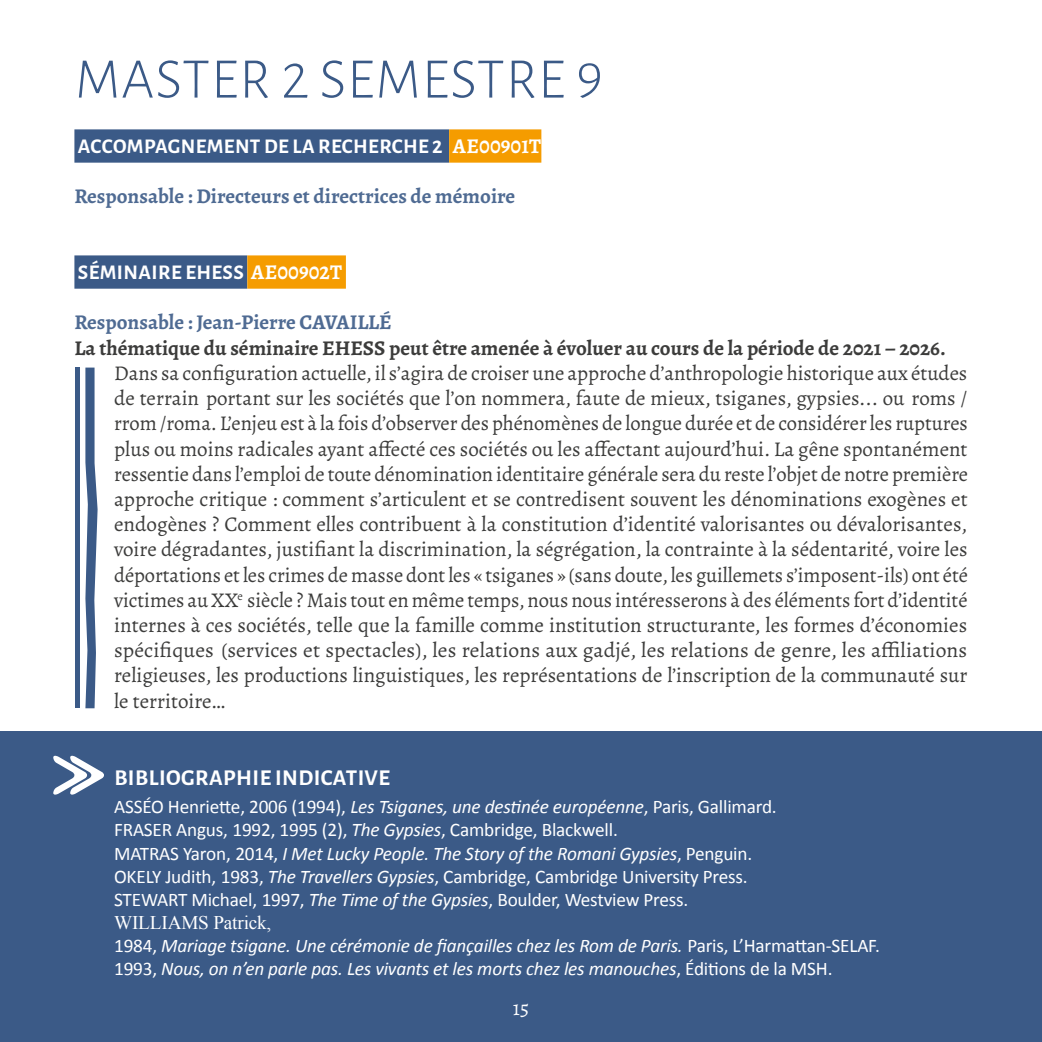
<style>
.page{position:relative;width:1042px;height:1042px;background:#fff}
.page>*{position:absolute;margin:0;border:0;box-sizing:border-box;transform-origin:0 0}
.t1{font:300 57.75px "Alegreya Sans";letter-spacing:.02em;color:#3b5a87}
.t2{font:700 22.75px "Alegreya Sans";letter-spacing:.02em;color:#fff}
.t3{font:21px/25.2px "Alegreya";color:#3c3c3b;text-align:justify}
.t4{font:700 21px "Alegreya";color:#3c3c3b}
.t5{font:700 21px "Alegreya";color:#4f6b93}
.t6{font:700 21px "Alegreya Sans";letter-spacing:.02em;color:#fff}
.t7{font:21px "Alegreya";color:#fff}
.t8{font:19.25px/23.1px "Calibri";letter-spacing:-.01em;color:#fff}
.t9{font:italic 19.25px/23.1px "Calibri";letter-spacing:-.01em;color:#fff}
.t10{font:19.25px "Times New Roman";letter-spacing:-.01em;color:#fff}
.s1{font-family:"Alegreya"}
.s2{font-style:italic}
.s3{font-style:normal}
</style>
<div class="page">
<div style="left:0;top:731px;width:1042px;height:311px;background:#3b5a87"></div>
<div style="left:74px;top:129px;width:375px;height:34px;background:#3b5a87"></div>
<div style="left:449px;top:129px;width:92px;height:34px;background:#f59c00"></div>
<div style="left:74px;top:255px;width:173px;height:34px;background:#3b5a87"></div>
<div style="left:247px;top:255px;width:99px;height:34px;background:#f59c00"></div>
<svg style="left:53px;top:755px;width:51px;height:40px"></svg>
<svg style="left:85px;top:367px;width:13px;height:341px"></svg>
<hr style="left:75px;top:367px;width:4px;height:341px;background:#3b5a87">
<h1 class="t1" style="left:75px;top:41px;width:529px">MASTER 2 SEMESTRE 9</h1>
<p class="t6" style="left:78px;top:131px;width:465px">ACCOMPAGNEMENT DE LA RECHERCHE 2 <span class="s1">AE00901T</span></p>
<p class="t5" style="left:74px;top:182px;width:442px">Responsable : Directeurs et directrices de mémoire</p>
<p class="t6" style="left:78px;top:257px;width:266px">SÉMINAIRE EHESS <span class="s1">AE00902T</span></p>
<p class="t5" style="left:74px;top:308px;width:319px">Responsable : Jean-Pierre CAVAILLÉ</p>
<p class="t4" style="left:74px;top:333px;width:873px">La thématique du séminaire EHESS peut être amenée à évoluer au cours de la période de 2021 – 2026.</p>
<p class="t3" style="left:114px;top:360px;width:855px">Dans sa configuration actuelle, il s’agira de croiser une approche d’anthropologie historique aux études de terrain portant sur les sociétés que l’on nommera, faute de mieux, tsiganes, gypsies... ou roms / rrom /roma. L’enjeu est à la fois d’observer des phénomènes de longue durée et de considérer les ruptures plus ou moins radicales ayant affecté ces sociétés ou les affectant aujourd’hui. La gêne spontanément ressentie dans l’emploi de toute dénomination identitaire générale sera du reste l’objet de notre première approche critique : comment s’articulent et se contredisent souvent les dénominations exogènes et endogènes ? Comment elles contribuent à la constitution d’identité valorisantes ou dévalorisantes, voire dégradantes, justifiant la discrimination, la ségrégation, la contrainte à la sédentarité, voire les déportations et les crimes de masse dont les « tsiganes » (sans doute, les guillemets s’imposent-ils) ont été victimes au XX<sup>e</sup> siècle ? Mais tout en même temps, nous nous intéresserons à des éléments fort d’identité internes à ces sociétés, telle que la famille comme institution structurante, les formes d’économies spécifiques (services et spectacles), les relations aux gadjé, les relations de genre, les affiliations religieuses, les productions linguistiques, les représentations de l’inscription de la communauté sur le territoire…</p>
<p class="t2" style="left:114px;top:761px;width:277px">BIBLIOGRAPHIE INDICATIVE</p>
<p class="t8" style="left:114px;top:794px;width:664px">ASSÉO Henriette, 2006 (1994), <span class="s2">Les Tsiganes, une destinée européenne</span>, Paris, Gallimard.<br>FRASER Angus, 1992, 1995 (2), <span class="s2">The Gypsies</span>, Cambridge, Blackwell.<br>MATRAS Yaron, 2014, <span class="s2">I Met Lucky People. The Story of the Romani Gypsies</span>, Penguin.<br>OKELY Judith, 1983, <span class="s2">The Travellers Gypsies</span>, Cambridge, Cambridge University Press.<br>STEWART Michael, 1997, <span class="s2">The Time of the Gypsies</span>, Boulder, Westview Press.</p>
<p class="t10" style="left:114px;top:909px;width:159px">WILLIAMS Patrick,</p>
<p class="t9" style="left:114px;top:933px;width:767px"><span class="s3">1984,</span> Mariage tsigane. Une cérémonie de fiançailles chez les Rom de Paris. <span class="s3">Paris, L’Harmattan-SELAF.<br>1993,</span> Nous, on n’en parle pas. Les vivants et les morts chez les manouches<span class="s3">, Éditions de la MSH.</span></p>
<p class="t7" style="left:513px;top:994px;width:18px">15</p>
</div>
